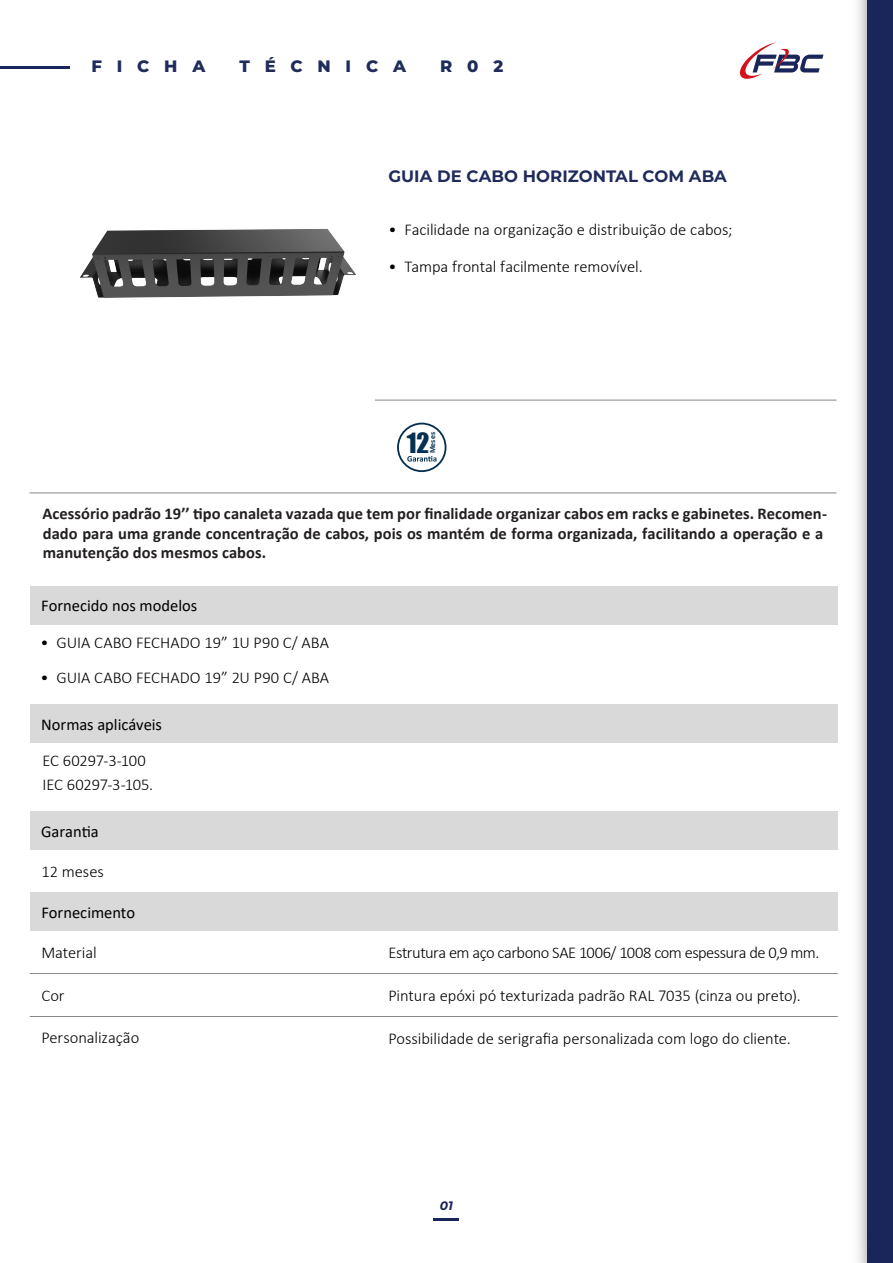
<style>
.page{position:relative;width:893px;height:1263px;background:#fff}
.page>*{position:absolute;margin:0;border:0;box-sizing:border-box;transform-origin:0 0}
.t1{font:25.65px "Impact";color:#053052}
._1__Texto_comum{font:300 16.5px "Calibri";letter-spacing:-.005em;color:#000}
._2__Resumo{font:700 16.5px/19.8px "Calibri";color:#231f20}
._1__Texto_comum-2{font:16.5px "Calibri";color:#000}
._1__Texto_comum-3{font:300 16.5px "Calibri";letter-spacing:-.03em;color:#000}
.t2{font:700 16.5px "Montserrat";letter-spacing:.005em;color:#1f2c5b}
.t3{font:800 16.5px "Montserrat";letter-spacing:.9em;color:#1f2c5b}
.t4{font:italic 700 12.3px "Montserrat";color:#1a2659}
.t5{font:700 7.95px "Calibri";color:#053052}
</style>
<div class="page">
<div style="left:867px;top:0;width:26px;height:1263px;background:#1a2659"></div>
<hr style="left:0;top:66px;width:70px;height:3px;background:#1a2659">
<svg style="left:740px;top:42px;width:83px;height:37px"></svg>
<hr style="left:29px;top:492px;width:807px;height:1px;background:#878787">
<hr style="left:375px;top:400px;width:461px;height:1px;background:#878787">
<hr style="left:434px;top:1217px;width:25px;height:3px;background:#1a2659">
<svg style="left:397px;top:423px;width:49px;height:49px"></svg>
<img style="left:80px;top:228px;width:275px;height:70px">
<div style="left:30px;top:811px;width:808px;height:39px;background:#d9d9d9"></div>
<div style="left:30px;top:704px;width:808px;height:39px;background:#d9d9d9"></div>
<div style="left:30px;top:586px;width:808px;height:39px;background:#d9d9d9"></div>
<hr style="left:30px;top:973px;width:808px;height:1px;background:#878787">
<hr style="left:30px;top:1016px;width:808px;height:1px;background:#878787">
<div style="left:30px;top:892px;width:808px;height:39px;background:#d9d9d9"></div>
<p class="t3" style="left:91px;top:54px;width:115px">FICHA</p>
<p class="t3" style="left:240px;top:54px;width:168px">TÉCNICA</p>
<p class="t3" style="left:440px;top:54px;width:64px">R02</p>
<p class="t2" style="left:388px;top:164px;width:340px">GUIA DE CABO HORIZONTAL COM ABA</p>
<p class="_1__Texto_comum" style="left:388px;top:220px;width:346px">• Facilidade na organização e distribuição de cabos;</p>
<p class="_1__Texto_comum" style="left:388px;top:256px;width:256px">• Tampa frontal facilmente removível.</p>
<h1 class="t1" style="left:407px;top:423px;width:24px">12</h1>
<p class="t5" style="left:427px;top:453px;width:23px;rotate:-90deg">Meses</p>
<p class="_2__Resumo" style="left:43px;top:503px;width:786px">Acessório padrão 19’’ tipo canaleta vazada que tem por finalidade organizar cabos em racks e gabinetes. Recomen&shy;dado para uma grande concentração de cabos, pois os mantém de forma organizada, facilitando a operação e a manutenção dos mesmos cabos.</p>
<p class="_1__Texto_comum-2" style="left:41px;top:594px;width:158px">Fornecido nos modelos</p>
<p class="_1__Texto_comum" style="left:40px;top:632px;width:290px">• GUIA CABO FECHADO 19” 1U P90 C/ ABA</p>
<p class="_1__Texto_comum" style="left:40px;top:667px;width:290px">• GUIA CABO FECHADO 19” 2U P90 C/ ABA</p>
<p class="_1__Texto_comum-2" style="left:41px;top:713px;width:122px">Normas aplicáveis</p>
<p class="_1__Texto_comum" style="left:43px;top:750px;width:105px">EC 60297-3-100</p>
<p class="_1__Texto_comum" style="left:43px;top:774px;width:112px">IEC 60297-3-105.</p>
<p class="_1__Texto_comum-2" style="left:41px;top:820px;width:59px">Garantia</p>
<p class="_1__Texto_comum" style="left:41px;top:861px;width:64px">12 meses</p>
<p class="_1__Texto_comum-2" style="left:41px;top:901px;width:95px">Fornecimento</p>
<p class="_1__Texto_comum" style="left:41px;top:942px;width:57px">Material</p>
<p class="_1__Texto_comum" style="left:41px;top:985px;width:25px">Cor</p>
<p class="_1__Texto_comum" style="left:41px;top:1027px;width:99px">Personalização</p>
<p class="_1__Texto_comum-3" style="left:388px;top:942px;width:432px">Estrutura em aço carbono SAE 1006/ 1008 com espessura de 0,9 mm.</p>
<p class="_1__Texto_comum" style="left:388px;top:985px;width:414px">Pintura epóxi pó texturizada padrão RAL 7035 (cinza ou preto).</p>
<p class="_1__Texto_comum" style="left:388px;top:1028px;width:404px">Possibilidade de serigrafia personalizada com logo do cliente.</p>
<p class="t4" style="left:440px;top:1197px;width:15px">01</p>
</div>
